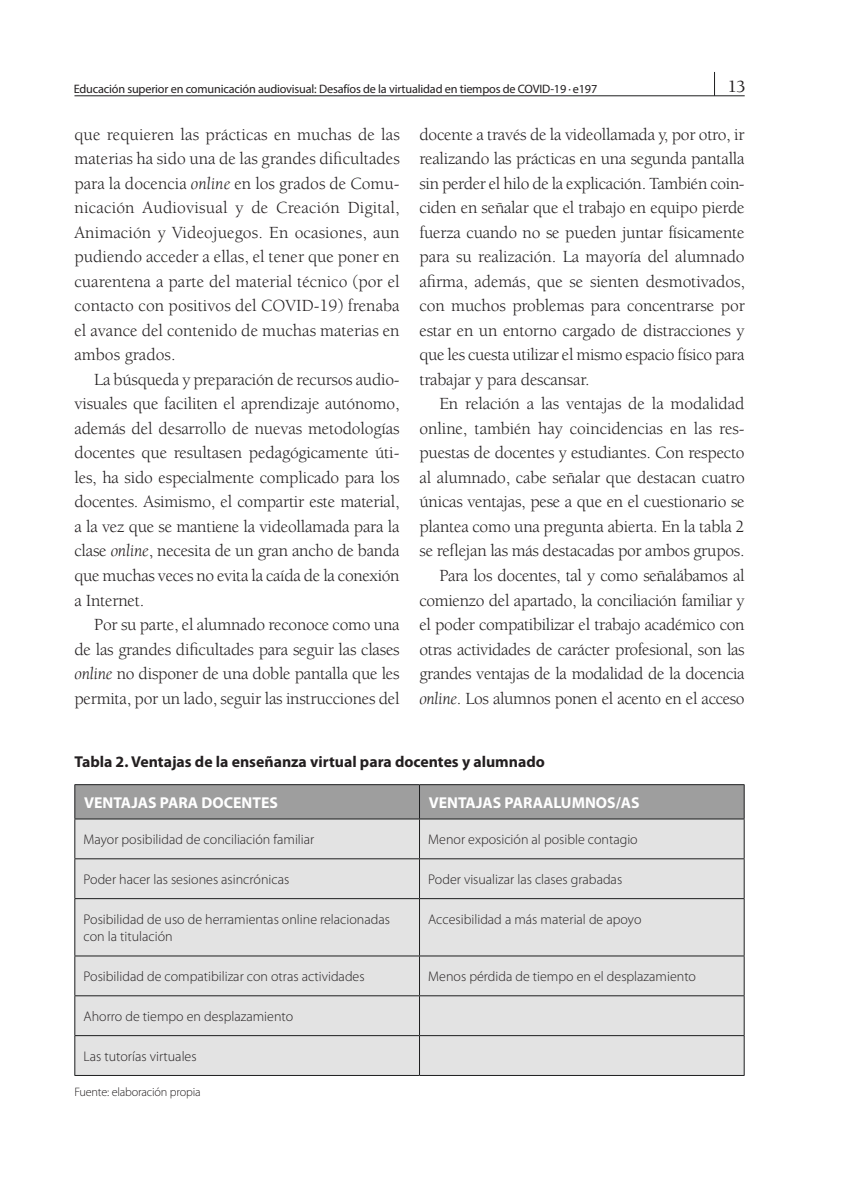
<style>
.page{position:relative;width:844px;height:1191px;background:#fff}
.page>*{position:absolute;margin:0;border:0;box-sizing:border-box;transform-origin:0 0}
.TX{font:17.5px/24.5px "Berkeley Std";letter-spacing:-.015em;color:#231f20;text-align:justify}
.t1{font:500 17.5px "Berkeley Std";color:#231f20}
.Table_Title{font:700 15.75px "Myriad Pro";color:#231f20}
.Table_Column_Head{font:700 15.75px "Myriad Pro";color:#fff}
.Table_Body{font:300 14px/17.5px "Myriad Pro";color:#231f20}
.t2{font:12.25px "Myriad Pro Regular 2";letter-spacing:-.015em;color:#231f20}
.Table_Source{font:300 12.25px "Myriad Pro";letter-spacing:-.015em;color:#231f20}
.s1{font-style:italic}
</style>
<div class="page">
<hr style="left:74px;top:95px;width:670px;height:1px;background:#1d1e1f">
<svg style="left:714px;top:72px;width:1px;height:24px"></svg>
<div style="left:75px;top:785px;width:668px;height:33px;background:#9e9e9e"></div>
<div style="left:75px;top:819px;width:668px;height:256px;background:#e3e3e3"></div>
<hr style="left:419px;top:785px;width:1px;height:33px;background:#1d1e1f">
<hr style="left:419px;top:819px;width:1px;height:39px;background:#1d1e1f">
<hr style="left:74px;top:858px;width:345px;height:1px;background:#1d1e1f">
<hr style="left:419px;top:858px;width:325px;height:1px;background:#1d1e1f">
<hr style="left:419px;top:859px;width:1px;height:39px;background:#1d1e1f">
<hr style="left:74px;top:898px;width:345px;height:1px;background:#1d1e1f">
<hr style="left:419px;top:898px;width:325px;height:1px;background:#1d1e1f">
<hr style="left:419px;top:899px;width:1px;height:56px;background:#1d1e1f">
<hr style="left:74px;top:955px;width:345px;height:1px;background:#1d1e1f">
<hr style="left:419px;top:955px;width:325px;height:1px;background:#1d1e1f">
<hr style="left:419px;top:956px;width:1px;height:39px;background:#1d1e1f">
<hr style="left:74px;top:995px;width:345px;height:1px;background:#1d1e1f">
<hr style="left:419px;top:995px;width:325px;height:1px;background:#1d1e1f">
<hr style="left:419px;top:996px;width:1px;height:39px;background:#1d1e1f">
<hr style="left:74px;top:1035px;width:345px;height:1px;background:#1d1e1f">
<hr style="left:419px;top:1035px;width:325px;height:1px;background:#1d1e1f">
<hr style="left:419px;top:1036px;width:1px;height:39px;background:#1d1e1f">
<hr style="left:74px;top:784px;width:345px;height:1px;background:#1d1e1f">
<hr style="left:74px;top:785px;width:1px;height:33px;background:#1d1e1f">
<hr style="left:419px;top:784px;width:325px;height:1px;background:#1d1e1f">
<hr style="left:743px;top:785px;width:1px;height:33px;background:#1d1e1f">
<hr style="left:74px;top:818px;width:345px;height:1px;background:#1d1e1f">
<hr style="left:74px;top:819px;width:1px;height:39px;background:#1d1e1f">
<hr style="left:419px;top:818px;width:325px;height:1px;background:#1d1e1f">
<hr style="left:743px;top:819px;width:1px;height:39px;background:#1d1e1f">
<hr style="left:74px;top:859px;width:1px;height:39px;background:#1d1e1f">
<hr style="left:743px;top:859px;width:1px;height:39px;background:#1d1e1f">
<hr style="left:74px;top:899px;width:1px;height:56px;background:#1d1e1f">
<hr style="left:743px;top:899px;width:1px;height:56px;background:#1d1e1f">
<hr style="left:74px;top:956px;width:1px;height:39px;background:#1d1e1f">
<hr style="left:743px;top:956px;width:1px;height:39px;background:#1d1e1f">
<hr style="left:74px;top:996px;width:1px;height:39px;background:#1d1e1f">
<hr style="left:743px;top:996px;width:1px;height:39px;background:#1d1e1f">
<hr style="left:74px;top:1036px;width:1px;height:39px;background:#1d1e1f">
<hr style="left:743px;top:1036px;width:1px;height:39px;background:#1d1e1f">
<hr style="left:74px;top:1075px;width:345px;height:1px;background:#1d1e1f">
<hr style="left:419px;top:1075px;width:325px;height:1px;background:#1d1e1f">
<p class="t2" style="left:74px;top:81px;width:525px">Educación superior en comunicación audiovisual: Desafíos de la virtualidad en tiempos de COVID-19 · e197</p>
<p class="t1" style="left:727px;top:77px;width:19px">13</p>
<p class="TX" style="left:74px;top:122px;width:327px">que requieren las prácticas en muchas de las materias ha sido una de las grandes dificultades para la docencia <span class="s1">online</span> en los grados de Comu&shy;nicación Audiovisual y de Creación Digital, Animación y Videojuegos. En ocasiones, aun pudiendo acceder a ellas, el tener que poner en cuarentena a parte del material técnico (por el contacto con positivos del COVID-19) frenaba el avance del contenido de muchas materias en ambos grados.</p>
<p class="TX" style="left:74px;top:367px;width:326px;text-indent:20px">La búsqueda y preparación de recursos audio&shy;visuales que faciliten el aprendizaje autónomo, además del desarrollo de nuevas metodologías docentes que resultasen pedagógicamente úti&shy;les, ha sido especialmente complicado para los docentes. Asimismo, el compartir este material, a la vez que se mantiene la videollamada para la clase <span class="s1">online</span>, necesita de un gran ancho de banda que muchas veces no evita la caída de la conexión a Internet.</p>
<p class="TX" style="left:74px;top:612px;width:326px;text-indent:20px">Por su parte, el alumnado reconoce como una de las grandes dificultades para seguir las clases <span class="s1">online</span> no disponer de una doble pantalla que les permita, por un lado, seguir las instrucciones del</p>
<p class="TX" style="left:419px;top:122px;width:327px">docente a través de la videollamada y, por otro, ir realizando las prácticas en una segunda pantalla sin perder el hilo de la explicación. También coin&shy;ciden en señalar que el trabajo en equipo pierde fuerza cuando no se pueden juntar físicamente para su realización. La mayoría del alumnado afirma, además, que se sienten desmotivados, con muchos problemas para concentrarse por estar en un entorno cargado de distracciones y que les cuesta utilizar el mismo espacio físico para trabajar y para descansar.</p>
<p class="TX" style="left:419px;top:392px;width:327px;text-indent:20px">En relación a las ventajas de la modalidad online, también hay coincidencias en las res&shy;puestas de docentes y estudiantes. Con respecto al alumnado, cabe señalar que destacan cuatro únicas ventajas, pese a que en el cuestionario se plantea como una pregunta abierta. En la tabla 2 se reflejan las más destacadas por ambos grupos.</p>
<p class="TX" style="left:419px;top:563px;width:326px;text-indent:20px">Para los docentes, tal y como señalábamos al comienzo del apartado, la conciliación familiar y el poder compatibilizar el trabajo académico con otras actividades de carácter profesional, son las grandes ventajas de la modalidad de la docencia <span class="s1">online</span>. Los alumnos ponen el acento en el acceso</p>
<p class="Table_Title" style="left:74px;top:751px;width:472px">Tabla 2. Ventajas de la enseñanza virtual para docentes y alumnado</p>
<p class="Table_Column_Head" style="left:84px;top:792px;width:195px">VENTAJAS PARA DOCENTES</p>
<p class="Table_Column_Head" style="left:428px;top:792px;width:212px">VENTAJAS PARAALUMNOS/AS</p>
<p class="Table_Body" style="left:84px;top:830px;width:232px">Mayor posibilidad de conciliación familiar</p>
<p class="Table_Body" style="left:428px;top:830px;width:211px">Menor exposición al posible contagio</p>
<p class="Table_Body" style="left:84px;top:870px;width:207px">Poder hacer las sesiones asincrónicas</p>
<p class="Table_Body" style="left:428px;top:870px;width:195px">Poder visualizar las clases grabadas</p>
<p class="Table_Body" style="left:84px;top:910px;width:308px">Posibilidad de uso de herramientas online relacionadas con la titulación</p>
<p class="Table_Body" style="left:428px;top:910px;width:215px">Accesibilidad a más material de apoyo</p>
<p class="Table_Body" style="left:84px;top:967px;width:282px">Posibilidad de compatibilizar con otras actividades</p>
<p class="Table_Body" style="left:428px;top:967px;width:269px">Menos pérdida de tiempo en el desplazamiento</p>
<p class="Table_Body" style="left:84px;top:1007px;width:211px">Ahorro de tiempo en desplazamiento</p>
<p class="Table_Body" style="left:84px;top:1047px;width:115px">Las tutorías virtuales</p>
<p class="Table_Source" style="left:74px;top:1084px;width:128px">Fuente: elaboración propia</p>
</div>
